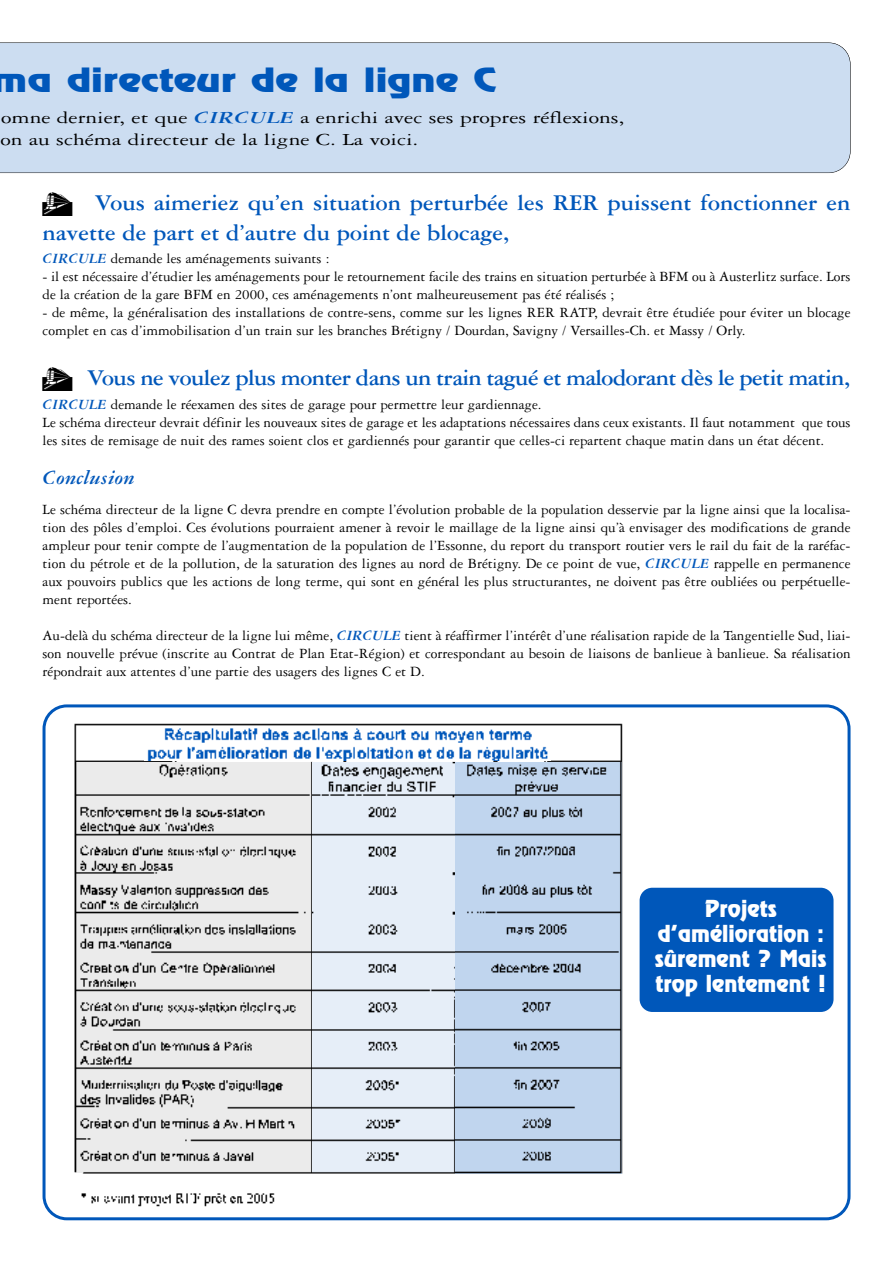
<style>
.page{position:relative;width:893px;height:1263px;background:#fff}
.page>*{position:absolute;margin:0;border:0;box-sizing:border-box;transform-origin:0 0}
.t1{font:30px "Revue Std";color:#0057ba;scale:1.3 1}
.t2{font:700 24px/30px "Garamond 3 LT Std";color:#0057ba}
.t3{font:700 24px "Garamond 3 LT Std";letter-spacing:-.025em;color:#0057ba}
.t4{font:21px/25.2px "Revue Std";color:#fff;text-align:center}
.t5{font:italic 700 21px "Garamond 3 LT Std";color:#0057ba}
.t6{font:18px/21.6px "Garamond 3 LT Std";color:#000;scale:1.3 1}
.t7{font:15px/18px "Garamond 3 LT Std";color:#000}
.s1{font-weight:700;font-style:italic;color:#0057ba}
</style>
<div class="page">
<svg style="left:43px;top:704px;width:807px;height:516px"></svg>
<div style="left:1px;top:43px;width:849px;height:130px;background:#ccddf1"></div>
<div style="left:639px;top:888px;width:194px;height:124px;background:#0057ba;border-radius:13px"></div>
<img style="left:62px;top:716px;width:567px;height:498px">
<img style="left:144px;top:727px;width:406px;height:34px">
<img style="left:75px;top:762px;width:546px;height:411px">
<div style="left:312px;top:762px;width:142px;height:410px;background:#e6eef8"></div>
<svg style="left:75px;top:762px;width:237px;height:410px;background:#cdcdcd"></svg>
<div style="left:1px;top:65px;width:815px;height:89px;background:#ccddf1"></div>
<h1 class="t1" style="left:-7px;top:67px;width:389px">ma directeur de la ligne C</h1>
<p class="t6" style="left:0;top:109px;width:481px">omne dernier, et que <span class="s1">CIRCULE</span> a enrichi avec ses propres réflexions, on au schéma directeur de la ligne C. La voici.</p>
<h2 class="t2" style="left:43px;top:189px;width:809px;text-indent:52px">Vous aimeriez qu’en situation perturbée les RER puissent fonctionner en navette de part et d’autre du point de blocage,</h2>
<p class="t7" style="left:43px;top:250px;width:288px"><span class="s1">CIRCULE</span> demande les aménagements suivants :</p>
<p class="t7" style="left:43px;top:268px;width:809px">- il est nécessaire d’étudier les aménagements pour le retournement facile des trains en situation perturbée à BFM ou à Austerlitz surface. Lors de la création de la gare BFM en 2000, ces aménagements n’ont malheureusement pas été réalisés ;</p>
<p class="t7" style="left:43px;top:304px;width:809px">- de même, la généralisation des installations de contre-sens, comme sur les lignes RER RATP, devrait être étudiée pour éviter un blocage complet en cas d’immobilisation d’un train sur les branches Brétigny / Dourdan, Savigny / Versailles-Ch. et Massy / Orly.</p>
<h2 class="t3" style="left:87px;top:369px;width:764px">Vous ne voulez plus monter dans un train tagué et malodorant dès le petit matin,</h2>
<p class="t7" style="left:43px;top:397px;width:809px"><span class="s1">CIRCULE</span> demande le réexamen des sites de garage pour permettre leur gardiennage.<br>Le schéma directeur devrait définir les nouveaux sites de garage et les adaptations nécessaires dans ceux existants. Il faut notamment que tous les sites de remisage de nuit des rames soient clos et gardiennés pour garantir que celles-ci repartent chaque matin dans un état décent.</p>
<h3 class="t5" style="left:43px;top:470px;width:94px">Conclusion</h3>
<p class="t7" style="left:43px;top:502px;width:809px;text-align:justify">Le schéma directeur de la ligne C devra prendre en compte l’évolution probable de la population desservie par la ligne ainsi que la localisa&shy;tion des pôles d’emploi. Ces évolutions pourraient amener à revoir le maillage de la ligne ainsi qu’à envisager des modifications de grande ampleur pour tenir compte de l’augmentation de la population de l’Essonne, du report du transport routier vers le rail du fait de la raréfac&shy;tion du pétrole et de la pollution, de la saturation des lignes au nord de Brétigny. De ce point de vue, <span class="s1">CIRCULE</span> rappelle en permanence aux pouvoirs publics que les actions de long terme, qui sont en général les plus structurantes, ne doivent pas être oubliées ou perpétuelle&shy;ment reportées.</p>
<p class="t7" style="left:43px;top:628px;width:809px;text-align:justify">Au-delà du schéma directeur de la ligne lui même, <span class="s1">CIRCULE</span> tient à réaffirmer l’intérêt d’une réalisation rapide de la Tangentielle Sud, liai&shy;son nouvelle prévue (inscrite au Contrat de Plan Etat-Région) et correspondant au besoin de liaisons de banlieue à banlieue. Sa réalisation répondrait aux attentes d’une partie des usagers des lignes C et D.</p>
<h3 class="t4" style="left:655px;top:898px;width:173px">Projets d’amélioration : sûrement ? Mais trop lentement !</h3>
</div>
